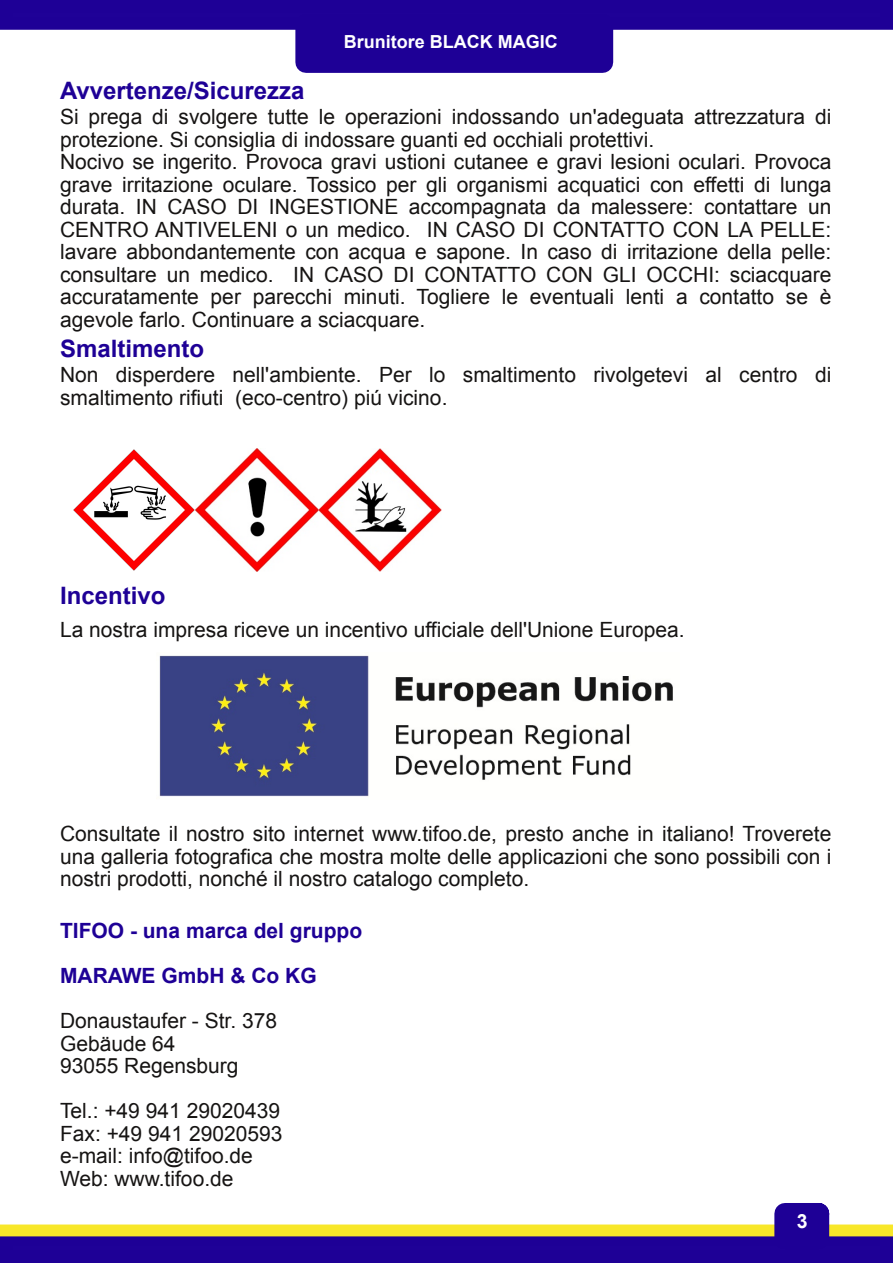
<style>
.page{position:relative;width:893px;height:1263px;background:#fff}
.page>*{position:absolute;margin:0;border:0;box-sizing:border-box;transform-origin:0 0}
.t1{font:700 24px "Arial";color:#1e0096}
.t2{font:21px/22.5px "Arial";color:#161413}
.t3{font:700 21px/45px "Arial";color:#1e0096}
.t4{font:700 19.5px "Arial";color:#fff}
.t5{font:700 18px "Arial";color:#fff}
</style>
<div class="page">
<div style="left:6px;top:6px;width:881px;height:17px;background:#1f0197"></div>
<div style="left:0;top:0;width:893px;height:30px;border:13px solid #1e0096"></div>
<div style="left:306px;top:25px;width:297px;height:37px;background:#1e0096"></div>
<div style="left:295px;top:14px;width:318px;height:59px;border:21px solid #1e0096"></div>
<div style="left:6px;top:1239px;width:881px;height:17px;background:#1f0197"></div>
<div style="left:0;top:1233px;width:893px;height:30px;border:13px solid #1e0096"></div>
<div style="left:1px;top:1225px;width:891px;height:10px;background:#f8e729"></div>
<div style="left:0;top:1224px;width:893px;height:12px;border:2px solid #f8e729"></div>
<div style="left:785px;top:1213px;width:34px;height:25px;background:#1e0096"></div>
<div style="left:774px;top:1203px;width:55px;height:46px;border:21px solid #1e0096"></div>
<img style="left:73px;top:448px;width:369px;height:124px">
<img style="left:159px;top:655px;width:514px;height:142px">
<p class="t5" style="left:344px;top:32px;width:215px">Brunitore BLACK MAGIC</p>
<p class="t1" style="left:60px;top:77px;width:246px">Avvertenze/Sicurezza</p>
<p class="t2" style="left:60px;top:106px;width:773px">Si prega di svolgere tutte le operazioni indossando un'adeguata attrezzatura di protezione. Si consiglia di indossare guanti ed occhiali protettivi.<br>Nocivo se ingerito. Provoca gravi ustioni cutanee e gravi lesioni oculari. Provoca grave irritazione oculare. Tossico per gli organismi acquatici con effetti di lunga durata. IN CASO DI INGESTIONE accompagnata da malessere: contattare un CENTRO ANTIVELENI o un medico. IN CASO DI CONTATTO CON LA PELLE: lavare abbondantemente con acqua e sapone. In caso di irritazione della pelle: consultare un medico. IN CASO DI CONTATTO CON GLI OCCHI: sciacquare accuratamente per parecchi minuti. Togliere le eventuali lenti a contatto se è agevole farlo. Continuare a sciacquare.</p>
<p class="t1" style="left:60px;top:335px;width:146px">Smaltimento</p>
<p class="t2" style="left:60px;top:364px;width:773px">Non disperdere nell'ambiente. Per lo smaltimento rivolgetevi al centro di smaltimento rifiuti (eco-centro) piú vicino.</p>
<p class="t1" style="left:60px;top:583px;width:107px">Incentivo</p>
<p class="t2" style="left:60px;top:618px;width:626px">La nostra impresa riceve un incentivo ufficiale dell'Unione Europea.</p>
<p class="t2" style="left:60px;top:823px;width:773px;text-align:justify">Consultate il nostro sito internet www.tifoo.de, presto anche in italiano! Troverete una galleria fotografica che mostra molte delle applicazioni che sono possibili con i nostri prodotti, nonché il nostro catalogo completo.</p>
<p class="t3" style="left:60px;top:909px;width:304px">TIFOO - una marca del gruppo<br>MARAWE GmbH &amp; Co KG</p>
<p class="t2" style="left:60px;top:1010px;width:219px">Donaustaufer - Str. 378<br>Gebäude 64<br>93055 Regensburg</p>
<p class="t2" style="left:60px;top:1100px;width:224px">Tel.: +49 941 29020439<br>Fax: +49 941 29020593 e-mail: info@tifoo.de<br>Web: www.tifoo.de</p>
<p class="t4" style="left:797px;top:1211px;width:12px">3</p>
</div>
